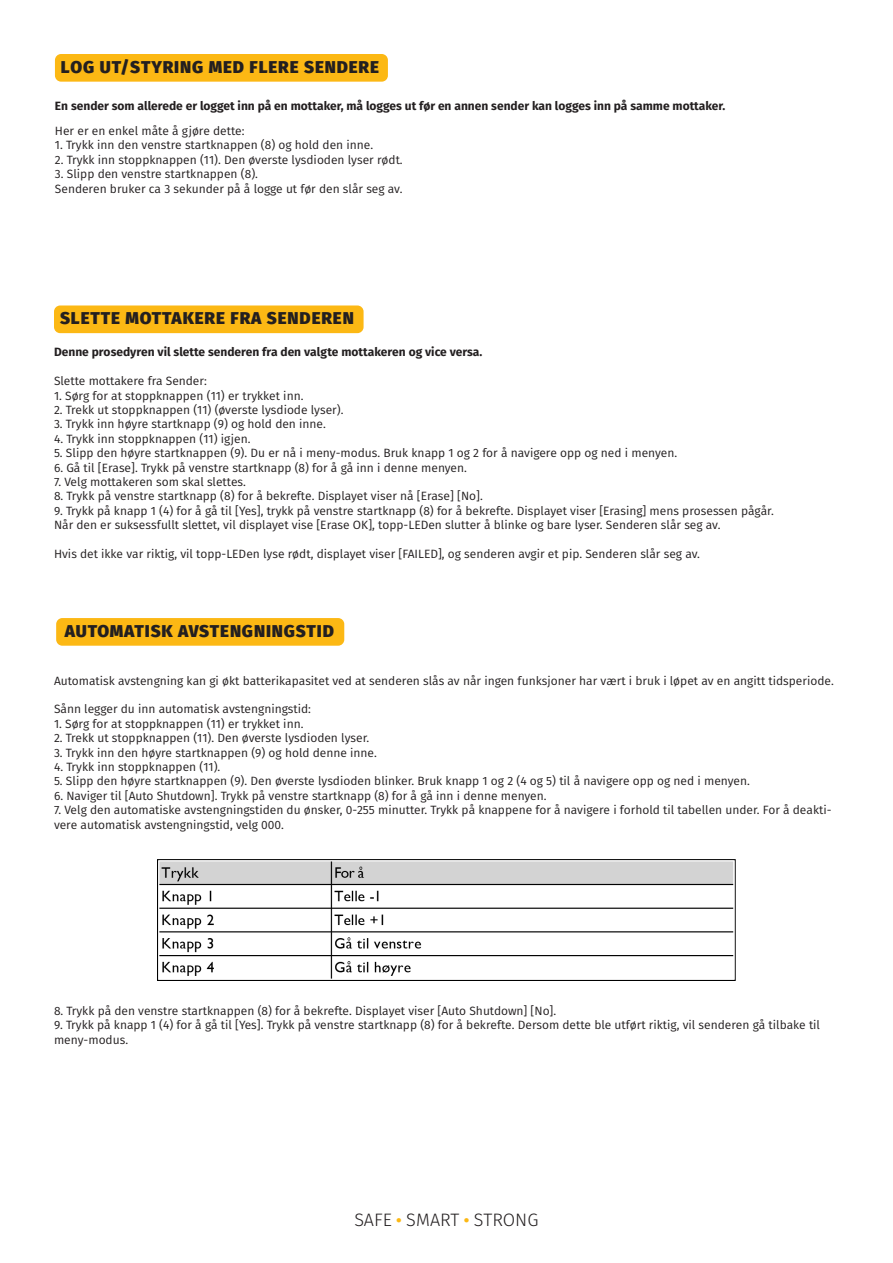
<style>
.page{position:relative;width:893px;height:1263px;background:#fff}
.page>*{position:absolute;margin:0;border:0;box-sizing:border-box;transform-origin:0 0}
.t1{font:300 18px "Fira Sans";color:#231f20}
.t2{font:800 17.1px "Fira Sans";letter-spacing:.05em;color:#231f20}
.t3{font:12px/14.4px "Fira Sans";color:#231f20}
.t4{font:700 12px "Fira Sans";color:#231f20}
</style>
<div class="page">
<div style="left:55px;top:54px;width:333px;height:28px;background:#fcb814;border-radius:6px"></div>
<div style="left:54px;top:305px;width:310px;height:28px;background:#fcb814;border-radius:6px"></div>
<div style="left:56px;top:618px;width:288px;height:28px;background:#fcb814;border-radius:6px"></div>
<img style="left:157px;top:859px;width:579px;height:122px">
<h2 class="t2" style="left:61px;top:55px;width:320px">LOG UT/STYRING MED FLERE SENDERE</h2>
<p class="t4" style="left:55px;top:97px;width:672px">En sender som allerede er logget inn på en mottaker, må logges ut før en annen sender kan logges inn på samme mottaker.</p>
<p class="t3" style="left:55px;top:124px;width:191px">Her er en enkel måte å gjøre dette:</p>
<p class="t3" style="left:55px;top:138px;width:320px">1. Trykk inn den venstre startknappen (8) og hold den inne.</p>
<p class="t3" style="left:55px;top:152px;width:349px">2. Trykk inn stoppknappen (11). Den øverste lysdioden lyser rødt.</p>
<p class="t3" style="left:55px;top:167px;width:349px">3. Slipp den venstre startknappen (8).<br>Senderen bruker ca 3 sekunder på å logge ut før den slår seg av.</p>
<h2 class="t2" style="left:60px;top:306px;width:295px">SLETTE MOTTAKERE FRA SENDEREN</h2>
<p class="t4" style="left:54px;top:344px;width:430px">Denne prosedyren vil slette senderen fra den valgte mottakeren og vice versa.</p>
<p class="t3" style="left:54px;top:374px;width:154px">Slette mottakere fra Sender:</p>
<p class="t3" style="left:54px;top:388px;width:251px">1. Sørg for at stoppknappen (11) er trykket inn.</p>
<p class="t3" style="left:54px;top:402px;width:291px">2. Trekk ut stoppknappen (11) (øverste lysdiode lyser).</p>
<p class="t3" style="left:54px;top:417px;width:273px">3. Trykk inn høyre startknapp (9) og hold den inne.</p>
<p class="t3" style="left:54px;top:431px;width:198px">4. Trykk inn stoppknappen (11) igjen.</p>
<p class="t3" style="left:54px;top:446px;width:625px">5. Slipp den høyre startknappen (9). Du er nå i meny-modus. Bruk knapp 1 og 2 for å navigere opp og ned i menyen.</p>
<p class="t3" style="left:54px;top:460px;width:414px">6. Gå til [Erase]. Trykk på venstre startknapp (8) for å gå inn i denne menyen.</p>
<p class="t3" style="left:54px;top:474px;width:193px">7. Velg mottakeren som skal slettes.</p>
<p class="t3" style="left:54px;top:489px;width:430px">8. Trykk på venstre startknapp (8) for å bekrefte. Displayet viser nå [Erase] [No].</p>
<p class="t3" style="left:54px;top:503px;width:721px">9. Trykk på knapp 1 (4) for å gå til [Yes], trykk på venstre startknapp (8) for å bekrefte. Displayet viser [Erasing] mens prosessen pågår.<br>Når den er suksessfullt slettet, vil displayet vise [Erase OK], topp-LEDen slutter å blinke og bare lyser. Senderen slår seg av.</p>
<p class="t3" style="left:54px;top:546px;width:647px">Hvis det ikke var riktig, vil topp-LEDen lyse rødt, displayet viser [FAILED], og senderen avgir et pip. Senderen slår seg av.</p>
<h2 class="t2" style="left:65px;top:619px;width:271px">AUTOMATISK AVSTENGNINGSTID</h2>
<p class="t3" style="left:54px;top:673px;width:781px">Automatisk avstengning kan gi økt batterikapasitet ved at senderen slås av når ingen funksjoner har vært i bruk i løpet av en angitt tidsperiode.</p>
<p class="t3" style="left:54px;top:702px;width:259px">Sånn legger du inn automatisk avstengningstid:</p>
<p class="t3" style="left:54px;top:716px;width:251px">1. Sørg for at stoppknappen (11) er trykket inn.</p>
<p class="t3" style="left:54px;top:731px;width:317px">2. Trekk ut stoppknappen (11). Den øverste lysdioden lyser.</p>
<p class="t3" style="left:54px;top:745px;width:324px">3. Trykk inn den høyre startknappen (9) og hold denne inne.</p>
<p class="t3" style="left:54px;top:759px;width:168px">4. Trykk inn stoppknappen (11).</p>
<p class="t3" style="left:54px;top:774px;width:697px">5. Slipp den høyre startknappen (9). Den øverste lysdioden blinker. Bruk knapp 1 og 2 (4 og 5) til å navigere opp og ned i menyen.</p>
<p class="t3" style="left:54px;top:788px;width:494px">6. Naviger til [Auto Shutdown]. Trykk på venstre startknapp (8) for å gå inn i denne menyen.</p>
<p class="t3" style="left:54px;top:803px;width:779px">7. Velg den automatiske avstengningstiden du ønsker, 0-255 minutter. Trykk på knappene for å navigere i forhold til tabellen under. For å deakti&shy;vere automatisk avstengningstid, velg 000.</p>
<p class="t3" style="left:54px;top:1003px;width:504px">8. Trykk på den venstre startknappen (8) for å bekrefte. Displayet viser [Auto Shutdown] [No].</p>
<p class="t3" style="left:54px;top:1018px;width:768px">9. Trykk på knapp 1 (4) for å gå til [Yes]. Trykk på venstre startknapp (8) for å bekrefte. Dersom dette ble utført riktig, vil senderen gå tilbake til meny-modus.</p>
<h1 class="t1" style="left:354px;top:1207px;width:185px">SAFE <sup>●</sup> SMART <sup>●</sup> STRONG</h1>
</div>
